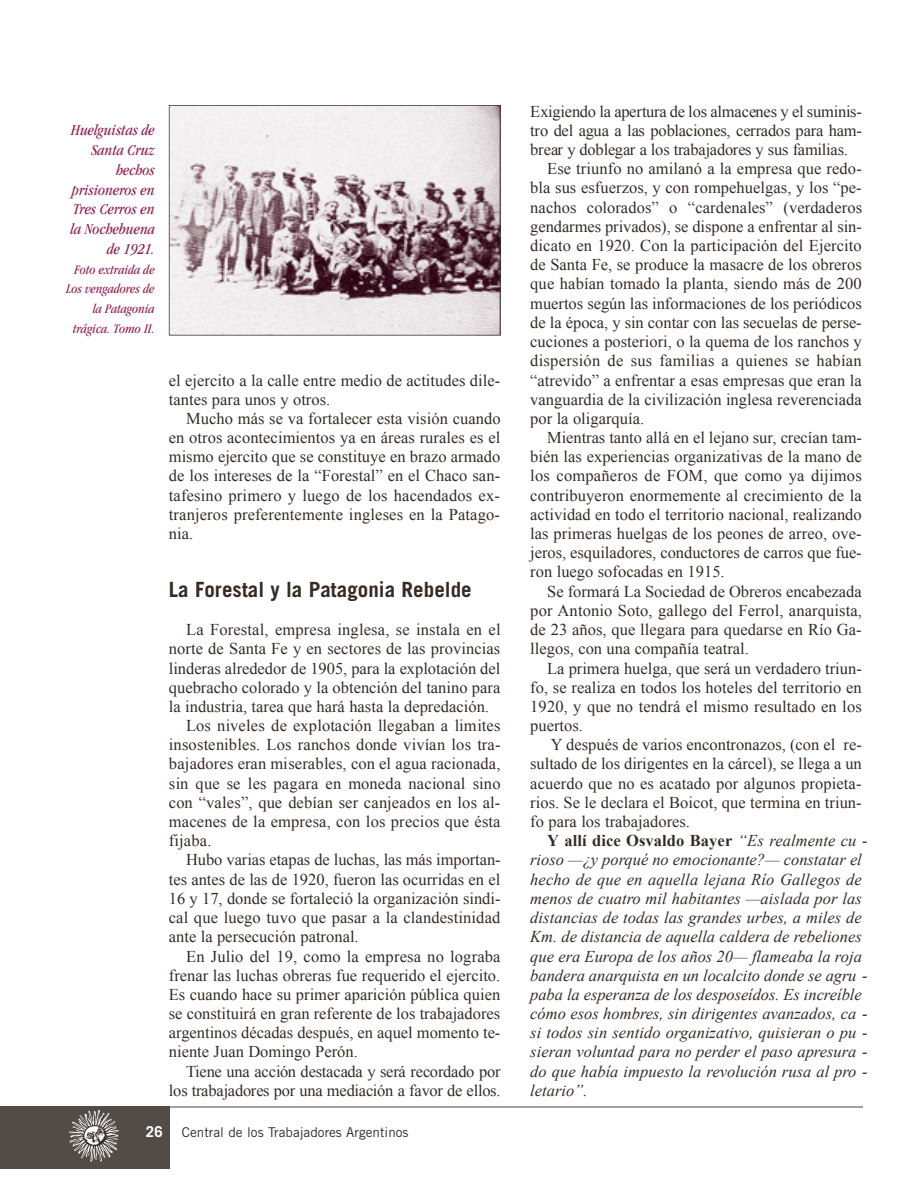
<style>
.page{position:relative;width:918px;height:1188px;background:#fff}
.page>*{position:absolute;margin:0;border:0;box-sizing:border-box;transform-origin:0 0}
.t1{font:700 21px "Trade Gothic";color:#352b24}
.t2{font:16.5px/19.2px "Times New Roman";color:#352b24}
.t3{font:italic 16.5px "Times New Roman";color:#352b24}
.t4{font:16.5px "Times New Roman";letter-spacing:-.02em;color:#352b24}
.t5{font:700 16.5px "Times New Roman";letter-spacing:.005em;color:#352b24}
.t6{font:italic condensed 15.75px/19.8px "Garamond";color:#902152;text-align:right}
.t7{font:700 15px "Trade Gothic";color:#fff}
.t8{font:italic condensed 13.5px/19.6px "Garamond";color:#902152;text-align:right}
.t9{font:13.5px "Trade Gothic";color:#352b24}
.s1{font-weight:400;font-style:italic}
</style>
<div class="page">
<hr style="left:169px;top:1106px;width:694px;height:1px;background:#a4a09e">
<img style="left:0;top:1106px;width:169px;height:62px">
<svg style="left:169px;top:105px;width:332px;height:231px"></svg>
<p class="t6" style="left:71px;top:122px;width:86px">Huelguistas de<br>Santa Cruz hechos prisioneros en<br>Tres Cerros en la Nochebuena de 1921.</p>
<p class="t8" style="left:66px;top:261px;width:90px">Foto extraida de<br>Los vengadores de la Patagonia trágica. Tomo II.</p>
<p class="t2" style="left:169px;top:370px;width:333px">el ejercito a la calle entre medio de actitudes dile&shy;tantes para unos y otros.</p>
<p class="t2" style="left:169px;top:409px;width:333px;text-align:justify;text-indent:17px">Mucho más se va fortalecer esta visión cuando en otros acontecimientos ya en áreas rurales es el mismo ejercito que se constituye en brazo armado de los intereses de la “Forestal” en el Chaco san&shy;tafesino primero y luego de los hacendados ex&shy;tranjeros preferentemente ingleses en la Patago&shy;nia.</p>
<p class="t1" style="left:169px;top:581px;width:304px">La Forestal y la Patagonia Rebelde</p>
<p class="t2" style="left:186px;top:620px;width:316px">La Forestal, empresa inglesa, se instala en el</p>
<p class="t2" style="left:169px;top:639px;width:333px">norte de Santa Fe y en sectores de las provincias</p>
<p class="t2" style="left:169px;top:658px;width:333px">linderas alrededor de 1905, para la explotación del</p>
<p class="t2" style="left:169px;top:677px;width:333px">quebracho colorado y la obtención del tanino para</p>
<p class="t2" style="left:169px;top:697px;width:322px">la industria, tarea que hará hasta la depredación.</p>
<p class="t2" style="left:186px;top:716px;width:316px">Los niveles de explotación llegaban a limites</p>
<p class="t2" style="left:169px;top:735px;width:333px">insostenibles. Los ranchos donde vivían los tra-</p>
<p class="t2" style="left:169px;top:754px;width:333px">bajadores eran miserables, con el agua racionada,</p>
<p class="t2" style="left:169px;top:774px;width:333px">sin que se les pagara en moneda nacional sino</p>
<p class="t2" style="left:169px;top:793px;width:333px">con “vales”, que debían ser canjeados en los al-</p>
<p class="t2" style="left:169px;top:812px;width:333px">macenes de la empresa, con los precios que ésta</p>
<p class="t2" style="left:169px;top:831px;width:44px">fija b a .</p>
<p class="t2" style="left:186px;top:850px;width:316px">Hubo varias etapas de luchas, las más importan-</p>
<p class="t2" style="left:169px;top:869px;width:333px">tes antes de las de 1920, fueron las ocurridas en el</p>
<p class="t2" style="left:169px;top:889px;width:333px">16 y 17, donde se fortaleció la organización sindi-</p>
<p class="t2" style="left:169px;top:908px;width:333px">cal que luego tuvo que pasar a la clandestinidad</p>
<p class="t2" style="left:169px;top:927px;width:191px">ante la persecución patronal.</p>
<p class="t2" style="left:186px;top:946px;width:316px">En Julio del 19, como la empresa no lograba</p>
<p class="t2" style="left:169px;top:965px;width:333px">frenar las luchas obreras fue requerido el ejercito.</p>
<p class="t2" style="left:169px;top:985px;width:333px">Es cuando hace su primer aparición pública quien</p>
<p class="t2" style="left:169px;top:1004px;width:333px">se constituirá en gran referente de los trabajadores</p>
<p class="t2" style="left:169px;top:1023px;width:333px">argentinos décadas después, en aquel momento te-</p>
<p class="t2" style="left:169px;top:1042px;width:191px">niente Juan Domingo Perón.</p>
<p class="t4" style="left:186px;top:1062px;width:316px">Tiene una acción destacada y será recordado por</p>
<p class="t4" style="left:169px;top:1081px;width:333px">los trabajadores por una mediación a favor de ellos.</p>
<p class="t7" style="left:146px;top:1126px;width:19px">2 6</p>
<p class="t9" style="left:182px;top:1127px;width:228px">Central de los Trabajadores Argentinos</p>
<p class="t2" style="left:530px;top:101px;width:333px">Exigiendo la apertura de los almacenes y el suminis-</p>
<p class="t2" style="left:530px;top:121px;width:333px">tro del agua a las poblaciones, cerrados para ham-</p>
<p class="t2" style="left:530px;top:140px;width:319px">brear y doblegar a los trabajadores y sus familias.</p>
<p class="t2" style="left:547px;top:159px;width:316px">Ese triunfo no amilanó a la empresa que redo-</p>
<p class="t2" style="left:530px;top:178px;width:333px">bla sus esfuerzos, y con rompehuelgas, y los “pe-</p>
<p class="t2" style="left:530px;top:198px;width:333px">nachos colorados” o “cardenales” (verdaderos</p>
<p class="t2" style="left:530px;top:217px;width:333px">gendarmes privados), se dispone a enfrentar al sin-</p>
<p class="t2" style="left:530px;top:236px;width:333px">dicato en 1920. Con la participación del Ejercito</p>
<p class="t2" style="left:530px;top:255px;width:333px">de Santa Fe, se produce la masacre de los obreros</p>
<p class="t2" style="left:530px;top:274px;width:333px">que habían tomado la planta, siendo más de 200</p>
<p class="t2" style="left:530px;top:293px;width:333px">muertos según las informaciones de los periódicos</p>
<p class="t2" style="left:530px;top:313px;width:333px">de la época, y sin contar con las secuelas de perse-</p>
<p class="t2" style="left:530px;top:332px;width:333px">cuciones a posteriori, o la quema de los ranchos y</p>
<p class="t2" style="left:530px;top:351px;width:333px">dispersión de sus familias a quienes se habían</p>
<p class="t2" style="left:530px;top:370px;width:333px">“atrevido” a enfrentar a esas empresas que eran la</p>
<p class="t2" style="left:530px;top:389px;width:333px">vanguardia de la civilización inglesa reverenciada</p>
<p class="t2" style="left:530px;top:409px;width:115px">por la oligarquía.</p>
<p class="t2" style="left:547px;top:428px;width:316px">Mientras tanto allá en el lejano sur, crecían tam-</p>
<p class="t2" style="left:530px;top:447px;width:333px">bién las experiencias organizativas de la mano de</p>
<p class="t2" style="left:530px;top:466px;width:333px">los compañeros de FOM, que como ya dijimos</p>
<p class="t2" style="left:530px;top:486px;width:333px">contribuyeron enormemente al crecimiento de la</p>
<p class="t2" style="left:530px;top:505px;width:333px">actividad en todo el territorio nacional, realizando</p>
<p class="t2" style="left:530px;top:524px;width:333px">las primeras huelgas de los peones de arreo, ove-</p>
<p class="t2" style="left:530px;top:543px;width:333px">jeros, esquiladores, conductores de carros que fue-</p>
<p class="t2" style="left:530px;top:562px;width:196px">ron luego sofocadas en 1915.</p>
<p class="t2" style="left:547px;top:581px;width:316px">Se formará La Sociedad de Obreros encabezada</p>
<p class="t2" style="left:530px;top:601px;width:333px">por Antonio Soto, gallego del Ferrol, anarquista,</p>
<p class="t2" style="left:530px;top:620px;width:333px">de 23 años, que llegara para quedarse en Río Ga-</p>
<p class="t2" style="left:530px;top:639px;width:220px">llegos, con una compañía teatral.</p>
<p class="t2" style="left:547px;top:658px;width:316px">La primera huelga, que será un verdadero triun-</p>
<p class="t2" style="left:530px;top:677px;width:333px">fo, se realiza en todos los hoteles del territorio en</p>
<p class="t2" style="left:530px;top:697px;width:333px">1920, y que no tendrá el mismo resultado en los</p>
<p class="t2" style="left:530px;top:716px;width:54px">puertos.</p>
<p class="t2" style="left:551px;top:735px;width:313px">Y después de varios encontronazos, (con el re-</p>
<p class="t2" style="left:530px;top:754px;width:333px">sultado de los dirigentes en la cárcel), se llega a un</p>
<p class="t2" style="left:530px;top:774px;width:333px">acuerdo que no es acatado por algunos propieta-</p>
<p class="t2" style="left:530px;top:793px;width:333px">rios. Se le declara el Boicot, que termina en triun-</p>
<p class="t2" style="left:530px;top:812px;width:161px">fo para los trabajadores.</p>
<p class="t5" style="left:547px;top:832px;width:322px">Y allí dice Osvaldo Bayer <span class="s1">“Es realmente cu -</span></p>
<p class="t3" style="left:530px;top:851px;width:333px">rioso —¿y porqué no emocionante?— constatar el</p>
<p class="t3" style="left:530px;top:870px;width:333px">hecho de que en aquella lejana Río Gallegos de</p>
<p class="t3" style="left:530px;top:889px;width:333px">menos de cuatro mil habitantes —aislada por las</p>
<p class="t3" style="left:530px;top:908px;width:333px">distancias de todas las grandes urbes, a miles de</p>
<p class="t3" style="left:530px;top:927px;width:333px">Km. de distancia de aquella caldera de rebeliones</p>
<p class="t3" style="left:530px;top:947px;width:333px">que era Europa de los años 20— flameaba la roja</p>
<p class="t3" style="left:530px;top:966px;width:339px">bandera anarquista en un localcito donde se agru -</p>
<p class="t3" style="left:530px;top:985px;width:333px">paba la esperanza de los desposeídos. Es increíble</p>
<p class="t3" style="left:530px;top:1004px;width:339px">cómo esos hombres, sin dirigentes avanzados, ca -</p>
<p class="t3" style="left:530px;top:1024px;width:339px">si todos sin sentido organizativo, quisieran o pu -</p>
<p class="t3" style="left:530px;top:1043px;width:339px">sieran voluntad para no perder el paso apresura -</p>
<p class="t3" style="left:530px;top:1062px;width:339px">do que había impuesto la revolución rusa al pro -</p>
<p class="t3" style="left:530px;top:1081px;width:59px">letario”.</p>
</div>
